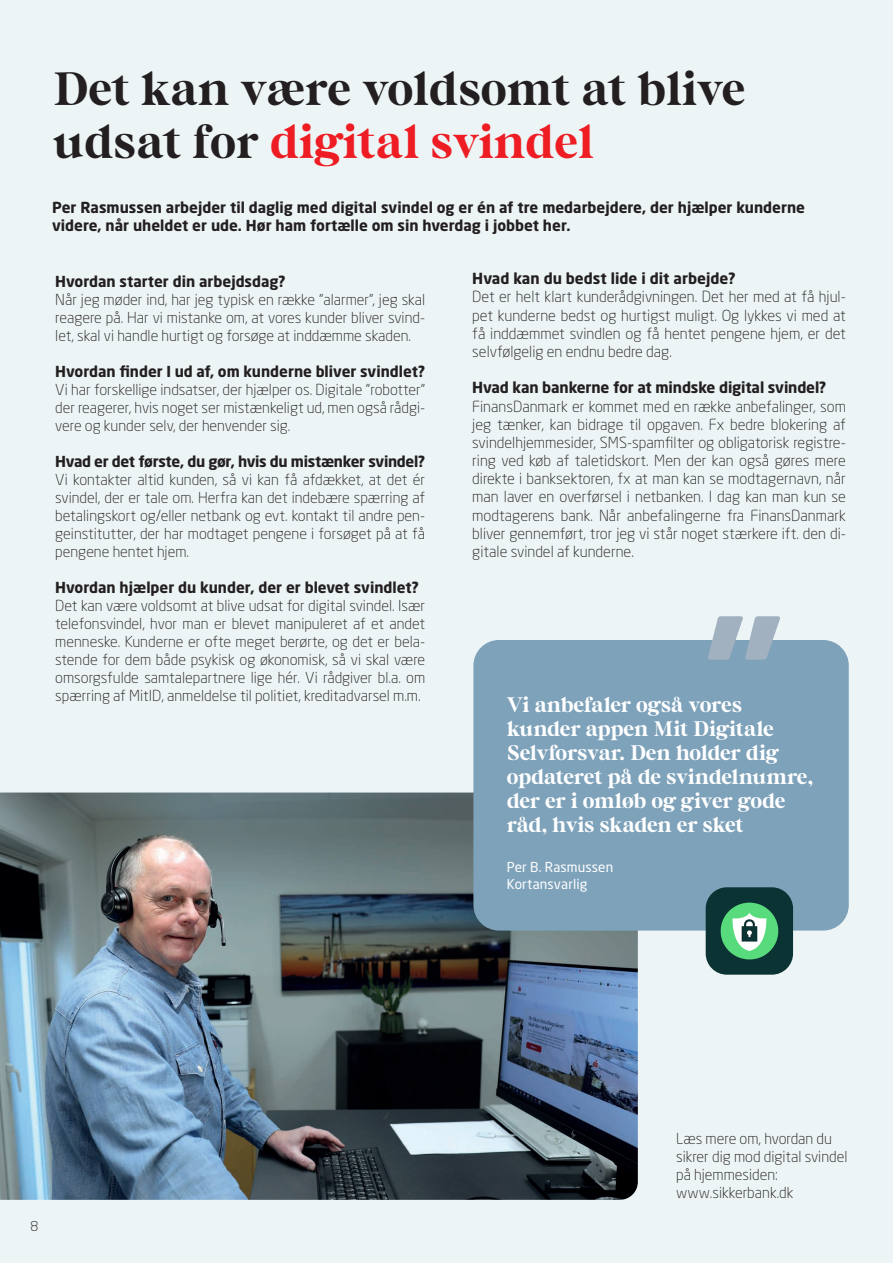
<style>
.page{position:relative;width:893px;height:1263px;background:#edf4f6}
.page>*{position:absolute;margin:0;border:0;box-sizing:border-box;transform-origin:0 0}
.t1{font:700 169.05px "Neo Sans Std";color:#a1b1c0}
.t2{font:700 46.5px/52.5px "Bastia";color:#231f20}
.Fremhævet_tekst_i_boks{font:700 21px/24px "Bastia";letter-spacing:-.01em;color:#fff}
.t3{font:300 15.15px/18.1px "Neo Sans Std";color:#231f20;text-align:justify}
.t4{font:700 15.15px "Neo Sans Std";letter-spacing:-.01em;color:#231f20}
.t5{font:300 15px/18px "Neo Sans Std";color:#231f20;text-align:justify}
.t6{font:700 15px/18px "Neo Sans Std";color:#231f20}
.t7{font:700 15px "Neo Sans Std";letter-spacing:-.02em;color:#231f20}
.Fremhævet_tekst_i_boks-2{font:13.5px "Neo Sans Std";letter-spacing:.01em;color:#fff}
.t8{font:300 13.5px "Neo Sans Std";color:#231f20}
.s1{color:#ee1d23}
</style>
<div class="page">
<img style="left:0;top:792px;width:638px;height:408px">
<div style="left:473px;top:640px;width:376px;height:290px;background:#7ea2ba;border-radius:26px"></div>
<img style="left:706px;top:887px;width:87px;height:88px">
<p class="t2" style="left:53px;top:65px;width:694px">Det kan være voldsomt at blive udsat for <span class="s1">digital svindel</span></p>
<p class="t6" style="left:52px;top:198px;width:754px">Per Rasmussen arbejder til daglig med digital svindel og er én af tre medarbejdere, der hjælper kunderne videre, når uheldet er ude. Hør ham fortælle om sin hverdag i jobbet her.</p>
<p class="t6" style="left:55px;top:272px;width:232px">Hvordan starter din arbejdsdag?</p>
<p class="t5" style="left:55px;top:291px;width:371px">Når jeg møder ind, har jeg typisk en række ”alarmer”, jeg skal reagere på. Har vi mistanke om, at vores kunder bliver svind&shy;let, skal vi handle hurtigt og forsøge at inddæmme skaden.</p>
<p class="t6" style="left:55px;top:362px;width:371px">Hvordan finder I ud af, om kunderne bliver svindlet?</p>
<p class="t5" style="left:55px;top:381px;width:371px">Vi har forskellige indsatser, der hjælper os. Digitale ”robotter” der reagerer, hvis noget ser mistænkeligt ud, men også rådgi&shy;vere og kunder selv, der henvender sig.</p>
<p class="t7" style="left:55px;top:452px;width:371px">Hvad er det første, du gør, hvis du mistænker svindel?</p>
<p class="t5" style="left:55px;top:471px;width:371px">Vi kontakter altid kunden, så vi kan få afdækket, at det ér svindel, der er tale om. Herfra kan det indebære spærring af betalingskort og/eller netbank og evt. kontakt til andre pen&shy;geinstitutter, der har modtaget pengene i forsøget på at få pengene hentet hjem.</p>
<p class="t6" style="left:55px;top:578px;width:365px">Hvordan hjælper du kunder, der er blevet svindlet?</p>
<p class="t5" style="left:55px;top:597px;width:371px">Det kan være voldsomt at blive udsat for digital svindel. Især telefonsvindel, hvor man er blevet manipuleret af et andet menneske. Kunderne er ofte meget berørte, og det er bela&shy;stende for dem både psykisk og økonomisk, så vi skal være omsorgsfulde samtalepartnere lige hér. Vi rådgiver bl.a. om spærring af MitID, anmeldelse til politiet, kreditadvarsel m.m.</p>
<p class="t4" style="left:472px;top:269px;width:265px">Hvad kan du bedst lide i dit arbejde?</p>
<p class="t3" style="left:472px;top:288px;width:375px">Det er helt klart kunderådgivningen. Det her med at få hjul&shy;pet kunderne bedst og hurtigst muligt. Og lykkes vi med at få inddæmmet svindlen og få hentet pengene hjem, er det selvfølgelig en endnu bedre dag.</p>
<p class="t4" style="left:472px;top:378px;width:356px">Hvad kan bankerne for at mindske digital svindel?</p>
<p class="t3" style="left:472px;top:397px;width:375px">FinansDanmark er kommet med en række anbefalinger, som jeg tænker, kan bidrage til opgaven. Fx bedre blokering af svindelhjemmesider, SMS-spamfilter og obligatorisk registre&shy;ring ved køb af taletidskort. Men der kan også gøres mere direkte i banksektoren, fx at man kan se modtagernavn, når man laver en overførsel i netbanken. I dag kan man kun se modtagerens bank. Når anbefalingerne fra FinansDanmark bliver gennemført, tror jeg vi står noget stærkere ift. den di&shy;gitale svindel af kunderne.</p>
<p class="t1" style="left:704px;top:575px;width:81px">”</p>
<p class="Fremhævet_tekst_i_boks" style="left:507px;top:693px;width:308px">Vi anbefaler også vores kunder appen Mit Digitale<br>Selvforsvar. Den holder dig opdateret på de svindelnumre,</p>
<p class="Fremhævet_tekst_i_boks" style="left:507px;top:789px;width:280px">der er i omløb og giver gode råd, hvis skaden er sket</p>
<p class="Fremhævet_tekst_i_boks-2" style="left:507px;top:859px;width:108px">Per B. Rasmussen</p>
<p class="Fremhævet_tekst_i_boks-2" style="left:507px;top:876px;width:82px">Kortansvarlig</p>
<p class="t8" style="left:30px;top:1218px;width:9px">8</p>
<p class="t5" style="left:676px;top:1129px;width:173px;text-align:left">Læs mere om, hvordan du sikrer dig mod digital svindel på hjemmesiden:</p>
<p class="t5" style="left:676px;top:1183px;width:119px">www.sikkerbank.dk</p>
</div>
